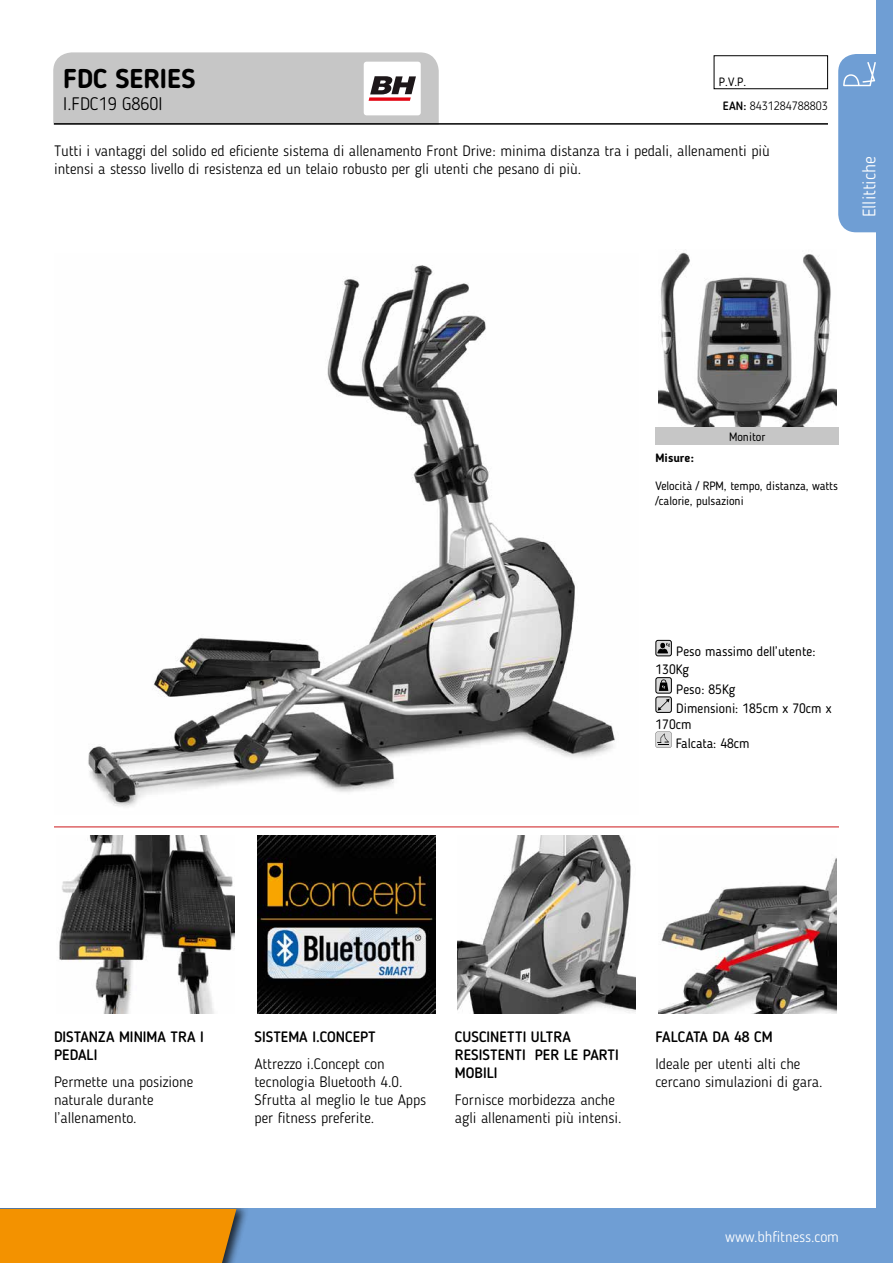
<style>
.page{position:relative;width:893px;height:1263px;background:#fff}
.page>*{position:absolute;margin:0;border:0;box-sizing:border-box;transform-origin:0 0}
.t1{font:700 27px "Blogger Sans";color:#000}
.t2{font:300 18px "Blogger Sans";color:#000}
.t3{font:300 18px "Blogger Sans";color:#fff}
.t4{font:300 15px/18px "Blogger Sans";color:#000}
.t5{font:500 15px/18px "Blogger Sans";color:#000}
.t6{font:300 15px "Blogger Sans";color:#fff}
.t7{font:13.5px/18px "Blogger Sans";color:#000}
.t8{font:12px/14.4px "Blogger Sans";color:#000}
.t9{font:300 12px "Blogger Sans";color:#000}
.t10{font:700 12px "Blogger Sans";color:#000}
.s1{font-weight:500}
</style>
<div class="page">
<img style="left:88px;top:265px;width:527px;height:542px">
<img style="left:658px;top:249px;width:178px;height:179px">
<img style="left:59px;top:835px;width:176px;height:179px">
<img style="left:257px;top:835px;width:178px;height:179px">
<img style="left:458px;top:835px;width:178px;height:179px">
<img style="left:658px;top:858px;width:178px;height:156px">
<hr style="left:54px;top:123px;width:774px;height:2px;background:#000">
<hr style="left:54px;top:826px;width:785px;height:1px;background:#cd171a">
<div style="left:714px;top:55px;width:114px;height:34px;border:1px solid #000"></div>
<div style="left:655px;top:428px;width:184px;height:17px;background:#c6c6c6"></div>
<svg style="left:53px;top:52px;width:386px;height:73px;background:#c4c2c3"></svg>
<div style="left:0;top:1209px;width:893px;height:54px;background:#6f9ed4"></div>
<div style="left:0;top:1209px;width:249px;height:54px;background:#000;opacity:.75"></div>
<div style="left:0;top:1209px;width:236px;height:54px;background:#f39200"></div>
<div style="left:876px;top:0;width:17px;height:1263px;background:#6f9ed4"></div>
<svg style="left:656px;top:640px;width:15px;height:16px"></svg>
<div style="left:655px;top:640px;width:17px;height:16px;border:1px solid #000;border-radius:2px"></div>
<svg style="left:657px;top:643px;width:13px;height:10px"></svg>
<div style="left:656px;top:678px;width:15px;height:15px;background:#dadada;border-radius:2px"></div>
<div style="left:655px;top:677px;width:17px;height:16px;border:1px solid #000;border-radius:2px"></div>
<svg style="left:659px;top:679px;width:9px;height:12px"></svg>
<div style="left:656px;top:697px;width:15px;height:15px;background:#dadada;border-radius:2px"></div>
<div style="left:655px;top:696px;width:17px;height:17px;border:1px solid #000;border-radius:2px"></div>
<svg style="left:658px;top:699px;width:12px;height:12px"></svg>
<svg style="left:655px;top:732px;width:17px;height:16px"></svg>
<svg style="left:838px;top:54px;width:38px;height:178px;background:#75a2d6"></svg>
<h1 class="t1" style="left:63px;top:62px;width:134px">FDC SERIES</h1>
<p class="t2" style="left:63px;top:93px;width:101px">I.FDC19 G860I</p>
<p class="t4" style="left:54px;top:142px;width:717px">Tutti i vantaggi del solido ed eficiente sistema di allenamento Front Drive: minima distanza tra i pedali, allenamenti più intensi a stesso livello di resistenza ed un telaio robusto per gli utenti che pesano di più.</p>
<p class="t8" style="left:719px;top:75px;width:29px">P.V.P.</p>
<p class="t9" style="left:723px;top:98px;width:107px"><span class="s1">EAN:</span> 8431284788803</p>
<p class="t3" style="left:858px;top:217px;width:62px;rotate:-90deg">Ellittiche</p>
<p class="t8" style="left:729px;top:429px;width:38px">Monitor</p>
<p class="t10" style="left:655px;top:450px;width:40px">Misure:</p>
<p class="t8" style="left:655px;top:479px;width:184px">Velocità / RPM, tempo, distanza, watts /calorie, pulsazioni</p>
<p class="t7" style="left:655px;top:642px;width:161px;text-indent:21px">Peso massimo dell’utente:<br>130Kg</p>
<p class="t7" style="left:676px;top:679px;width:157px;line-height:19.2px">Peso: 85Kg<br>Dimensioni: 185cm x 70cm x</p>
<p class="t7" style="left:676px;top:715px;width:76px;line-height:18.9px;text-indent:-20px">170cm<br>Falcata: 48cm</p>
<p class="t5" style="left:54px;top:1028px;width:151px">DISTANZA MINIMA TRA I<br>PEDALI</p>
<p class="t4" style="left:54px;top:1072px;width:141px">Permette una posizione naturale durante l’allenamento.</p>
<p class="t5" style="left:254px;top:1028px;width:123px">SISTEMA I.CONCEPT</p>
<p class="t4" style="left:254px;top:1054px;width:173px">Attrezzo i.Concept con tecnologia Bluetooth 4.0.<br>Sfrutta al meglio le tue Apps per fitness preferite.</p>
<p class="t5" style="left:455px;top:1028px;width:165px">CUSCINETTI ULTRA<br>RESISTENTI PER LE PARTI<br>MOBILI</p>
<p class="t4" style="left:455px;top:1090px;width:168px">Fornisce morbidezza anche agli allenamenti più intensi.</p>
<p class="t5" style="left:655px;top:1028px;width:119px">FALCATA DA 48 CM</p>
<p class="t4" style="left:655px;top:1054px;width:169px">Ideale per utenti alti che cercano simulazioni di gara.</p>
<p class="t6" style="left:725px;top:1228px;width:115px">www.bhfitness.com</p>
</div>
